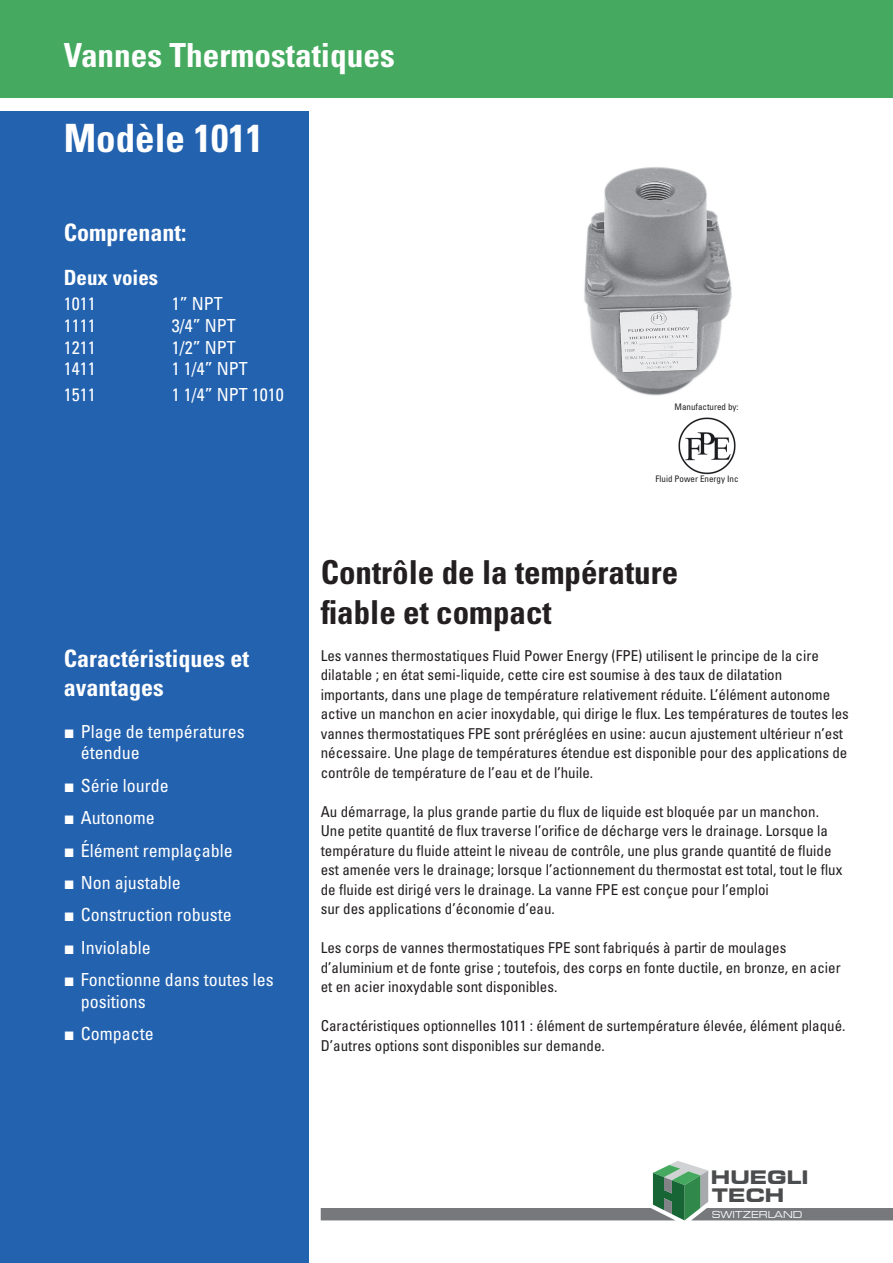
<style>
.page{position:relative;width:893px;height:1263px;background:#fff}
.page>*{position:absolute;margin:0;border:0;box-sizing:border-box;transform-origin:0 0}
.t1{font:700 condensed 39px "Univers LT Std";color:#fff}
.t2{font:700 condensed 33.15px "Univers LT Std";color:#fff}
.t3{font:700 condensed 33px/39.6px "Univers LT Std";color:#231f20}
.t4{font:700 condensed 24px/28.8px "Univers LT Std";color:#fff}
.t5{font:700 condensed 21px "Univers LT Std";color:#fff}
.t6{font:700 expanded 18.45px/17.9px "Square 721 BT";color:#4b4c4d}
.t7{font:condensed 18px/21.6px "Univers LT Std";color:#fff}
.t8{font:condensed 15px/19.5px "Univers LT Std";color:#231f20}
.t9{font:expanded 9.45px "Square 721 BT";color:#fff;scale:.96 1}
.t10{font:condensed 9px "Univers LT Std";color:#231f20}
.s1{font-family:"Franklin Gothic";font-stretch:normal}
</style>
<div class="page">
<div style="left:0;top:0;width:893px;height:98px;background:#45aa5f"></div>
<div style="left:0;top:111px;width:309px;height:1152px;background:#2362af"></div>
<svg style="left:321px;top:1161px;width:572px;height:59px"></svg>
<img style="left:678px;top:417px;width:58px;height:58px">
<img style="left:584px;top:167px;width:148px;height:229px">
<h2 class="t2" style="left:64px;top:34px;width:332px">Vannes Thermostatiques</h2>
<h1 class="t1" style="left:64px;top:114px;width:201px">Modèle 1011</h1>
<h3 class="t4" style="left:64px;top:218px;width:124px">Comprenant:</h3>
<h3 class="t5" style="left:64px;top:265px;width:96px">Deux voies</h3>
<p class="t7" style="left:64px;top:293px;width:33px">1011</p>
<p class="t7" style="left:172px;top:293px;width:52px">1” NPT</p>
<p class="t7" style="left:64px;top:315px;width:33px">1111</p>
<p class="t7" style="left:172px;top:315px;width:65px">3/4” NPT</p>
<p class="t7" style="left:64px;top:336px;width:33px">1211</p>
<p class="t7" style="left:172px;top:336px;width:65px">1/2” NPT</p>
<p class="t7" style="left:64px;top:358px;width:33px">1411</p>
<p class="t7" style="left:172px;top:358px;width:77px">1 1/4” NPT</p>
<p class="t7" style="left:64px;top:383px;width:33px">1511</p>
<p class="t7" style="left:172px;top:383px;width:113px">1 1/4” NPT 1010</p>
<h3 class="t4" style="left:64px;top:644px;width:187px">Caractéristiques et avantages</h3>
<p class="t7" style="left:81px;top:720px;width:165px;text-indent:-17px"><span class="s1">■</span> Plage de températures étendue</p>
<p class="t7" style="left:64px;top:774px;width:106px"><span class="s1">■</span> Série lourde</p>
<p class="t7" style="left:64px;top:807px;width:93px"><span class="s1">■</span> Autonome</p>
<p class="t7" style="left:64px;top:839px;width:170px"><span class="s1">■</span> Élément remplaçable</p>
<p class="t7" style="left:64px;top:871px;width:118px"><span class="s1">■</span> Non ajustable</p>
<p class="t7" style="left:64px;top:904px;width:169px"><span class="s1">■</span> Construction robuste</p>
<p class="t7" style="left:64px;top:936px;width:88px"><span class="s1">■</span> Inviolable</p>
<p class="t7" style="left:81px;top:969px;width:194px;text-indent:-17px"><span class="s1">■</span> Fonctionne dans toutes les positions</p>
<p class="t7" style="left:64px;top:1023px;width:92px"><span class="s1">■</span> Compacte</p>
<p class="t10" style="left:674px;top:401px;width:65px">Manufactured by:</p>
<p class="t10" style="left:655px;top:473px;width:84px">Fluid Power Energy Inc</p>
<h3 class="t3" style="left:321px;top:553px;width:359px">Contrôle de la température fiable et compact</h3>
<p class="t8" style="left:321px;top:645px;width:530px">Les vannes thermostatiques Fluid Power Energy (FPE) utilisent le principe de la cire dilatable ; en état semi-liquide, cette cire est soumise à des taux de dilatation importants, dans une plage de température relativement réduite. L’élément autonome active un manchon en acier inoxydable, qui dirige le flux. Les températures de toutes les vannes thermostatiques FPE sont préréglées en usine: aucun ajustement ultérieur n’est nécessaire. Une plage de températures étendue est disponible pour des applications de contrôle de température de l’eau et de l’huile.</p>
<p class="t8" style="left:321px;top:801px;width:523px">Au démarrage, la plus grande partie du flux de liquide est bloquée par un manchon.<br>Une petite quantité de flux traverse l’orifice de décharge vers le drainage. Lorsque la température du fluide atteint le niveau de contrôle, une plus grande quantité de fluide est amenée vers le drainage; lorsque l’actionnement du thermostat est total, tout le flux de fluide est dirigé vers le drainage. La vanne FPE est conçue pour l’emploi<br>sur des applications d’économie d’eau.</p>
<p class="t8" style="left:321px;top:938px;width:521px">Les corps de vannes thermostatiques FPE sont fabriqués à partir de moulages d’aluminium et de fonte grise ; toutefois, des corps en fonte ductile, en bronze, en acier et en acier inoxydable sont disponibles.</p>
<p class="t8" style="left:321px;top:1016px;width:526px">Caractéristiques optionnelles 1011 : élément de surtempérature élevée, élément plaqué.<br>D’autres options sont disponibles sur demande.</p>
<p class="t6" style="left:711px;top:1168px;width:99px">HUEGLI<br>TECH</p>
<p class="t9" style="left:712px;top:1208px;width:96px">SWITZERLAND</p>
</div>
